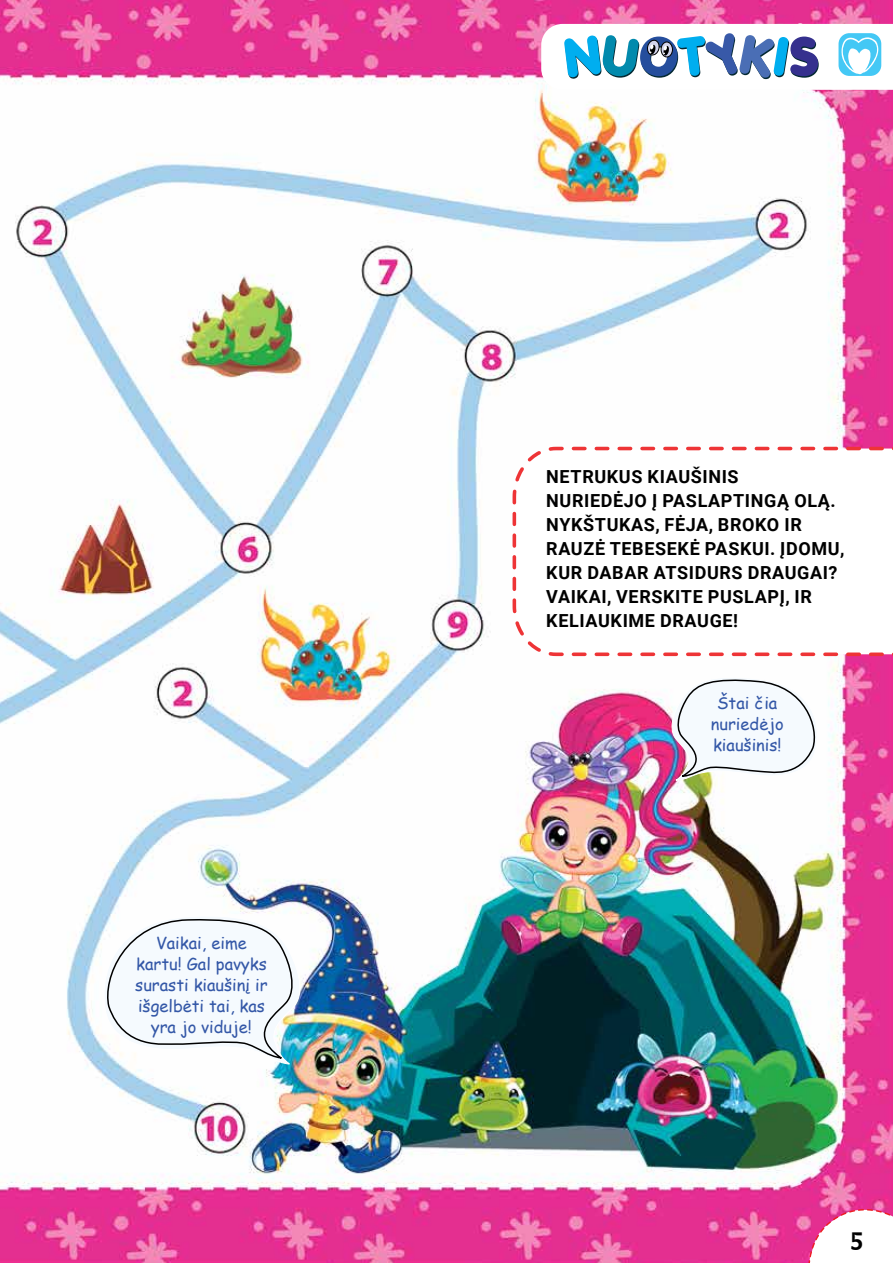
<style>
.page{position:relative;width:893px;height:1263px;background:#fff}
.page>*{position:absolute;margin:0;border:0;box-sizing:border-box;transform-origin:0 0}
.t1{font:24px "Bell Centennial BT Name And Number";color:#000}
.t2{font:700 18px/24px "Roboto";letter-spacing:.035em;color:#000}
.t3{font:16.5px/21px "Comic Sans MS";color:#3357a7;text-align:center}
</style>
<div class="page">
<img style="left:0;top:0;width:893px;height:1263px">
<svg style="left:666px;top:673px;width:155px;height:108px"></svg>
<svg style="left:100px;top:913px;width:207px;height:152px"></svg>
<svg style="left:511px;top:445px;width:382px;height:213px"></svg>
<svg style="left:541px;top:24px;width:352px;height:66px"></svg>
<svg style="left:807px;top:1209px;width:86px;height:54px"></svg>
<p class="t3" style="left:135px;top:931px;width:134px">Vaikai, eime kartu! Gal pavyks surasti kiaušinį ir išgelbėti tai, kas yra jo viduje!</p>
<p class="t2" style="left:546px;top:464px;width:300px">NETRUKUS KIAUŠINIS<br>NURIEDĖJO Į PASLAPTINGĄ OLĄ.<br>NYKŠTUKAS, FĖJA, BROKO IR<br>RAUZĖ TEBESEKĖ PASKUI. ĮDOMU,<br>KUR DABAR ATSIDURS DRAUGAI?<br>VAIKAI, VERSKITE PUSLAPĮ, IR<br>KELIAUKIME DRAUGE!</p>
<p class="t3" style="left:711px;top:692px;width:74px">Štai čia nuriedėjo kiaušinis!</p>
<h1 class="t1" style="left:850px;top:1226px;width:15px">5</h1>
</div>
